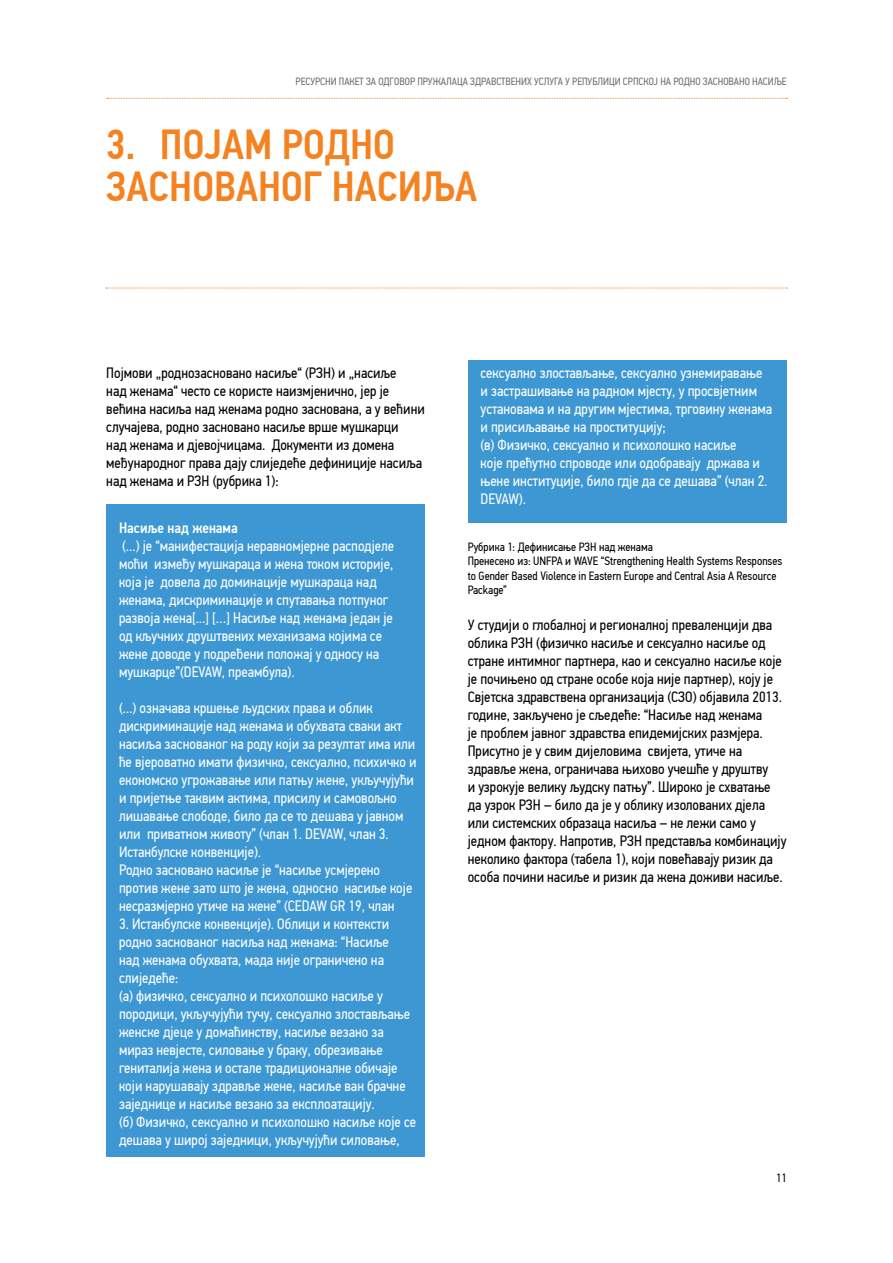
<style>
.page{position:relative;width:893px;height:1263px;background:#fff}
.page>*{position:absolute;margin:0;border:0;box-sizing:border-box;transform-origin:0 0}
.t1{font:500 42px/42px "PF Din Text Cond Pro";color:#f58220}
.t2{font:15px/18px "PF Din Text Cond Pro";color:#fff}
.t3{font:15px/18px "PF Din Text Cond Pro";color:#000}
.t4{font:500 15px "PF Din Text Cond Pro";color:#fff}
.t5{font:12px/14.4px "PF Din Text Cond Pro";color:#000}
.t6{font:10.5px "PF Din Text Cond Pro";color:#6d6e71}
</style>
<div class="page">
<svg style="left:107px;top:98px;width:681px;height:1px"></svg>
<svg style="left:106px;top:288px;width:681px;height:1px"></svg>
<div style="left:106px;top:504px;width:319px;height:653px;background:#3d97d3"></div>
<div style="left:468px;top:360px;width:319px;height:162px;background:#3d97d3"></div>
<p class="t6" style="left:296px;top:75px;width:493px">РЕСУРСНИ ПАКЕТ ЗА ОДГОВОР ПРУЖАЛАЦА ЗДРАВСТВЕНИХ УСЛУГА У РЕПУБЛИЦИ СРПСКОЈ НА РОДНО ЗАСНОВАНО НАСИЉЕ</p>
<h1 class="t1" style="left:106px;top:124px;width:373px">3. ПОЈАМ РОДНО<br>ЗАСНОВАНОГ НАСИЉА</h1>
<p class="t3" style="left:106px;top:364px;width:320px">Појмови „роднозасновано насиље“ (РЗН) и „насиље<br>над женама“ често се користе наизмјенично, јер је већина насиља над женама родно заснована, а у већини случајева, родно засновано насиље врше мушкарци<br>над женама и дјевојчицама. Документи из домена међународног права дају слиједеће дефиниције насиља над женама и РЗН (рубрика 1):</p>
<p class="t4" style="left:119px;top:519px;width:120px">Насиље над женама</p>
<p class="t2" style="left:119px;top:537px;width:277px">(...) је “манифестација неравномјерне расподјеле моћи између мушкараца и жена током историје, која је довела до доминације мушкараца над женама, дискриминације и спутавања потпуног развоја жена[...] […] Насиље над женама један је од кључних друштвених механизама којима се жене доводе у подређени положај у односу на мушкарце”(DEVAW, преамбула).</p>
<p class="t2" style="left:119px;top:699px;width:299px">(...) означава кршење људских права и облик дискриминације над женама и обухвата сваки акт насиља заснованог на роду који за резултат има или ће вјероватно имати физичко, сексуално, психичко и економско угрожавање или патњу жене, укључујући и пријетње таквим актима, присилу и самовољно лишавање слободе, било да се то дешава у јавном или приватном животу” (члан 1. DEVAW, члан 3.<br>Истанбулске конвенције).<br>Родно засновано насиље је “насиље усмјерено против жене зато што је жена, односно насиље које несразмјерно утиче на жене” (CEDAW GR 19, члан</p>
<p class="t2" style="left:119px;top:915px;width:299px">3. Истанбулске конвенције). Облици и контексти родно заснованог насиља над женама: “Насиље<br>над женама обухвата, мада није ограничено на слиједеће:<br>(а) физичко, сексуално и психолошко насиље у породици, укључујући тучу, сексуално злостављање женске дјеце у домаћинству, насиље везано за мираз невјесте, силовање у браку, обрезивање гениталија жена и остале традиционалне обичаје који нарушавају здравље жене, насиље ван брачне заједнице и насиље везано за експлоатацију.<br>(б) Физичко, сексуално и психолошко насиље које се дешава у широј заједници, укључујући силовање,</p>
<p class="t2" style="left:480px;top:364px;width:293px">сексуално злостављање, сексуално узнемиравање и застрашивање на радном мјесту, у просвјетним установама и на другим мјестима, трговину женама и присиљавање на проституцију;<br>(в) Физичко, сексуално и психолошко насиље<br>које прећутно спроводе или одобравају држава и њене институције, било гдје да се дешава” (члан 2.<br>DEVAW).</p>
<p class="t5" style="left:468px;top:540px;width:316px">Рубрика 1: Дефинисање РЗН над женама<br>Пренесено из: UNFPA и WAVE “Strengthening Health Systems Responses to Gender Based Violence in Eastern Europe and Central Asia A Resource Package”</p>
<p class="t3" style="left:468px;top:616px;width:320px">У студији о глобалној и регионалној преваленцији два облика РЗН (физичко насиље и сексуално насиље од стране интимног партнера, као и сексуално насиље које је почињено од стране особе која није партнер), коју је Свјетска здравствена организација (СЗО) објавила 2013. године, закључено је сљедеће: “Насиље над женама<br>је проблем јавног здравства епидемијских размјера.<br>Присутно је у свим дијеловима свијета, утиче на здравље жена, ограничава њихово учешће у друштву<br>и узрокује велику људску патњу”. Широко је схватање да узрок РЗН – било да је у облику изолованих дјела или системских образаца насиља – не лежи само у једном фактору. Напротив, РЗН представља комбинацију неколико фактора (табела 1), који повећавају ризик да особа почини насиље и ризик да жена доживи насиље.</p>
<p class="t5" style="left:776px;top:1171px;width:12px">11</p>
</div>
